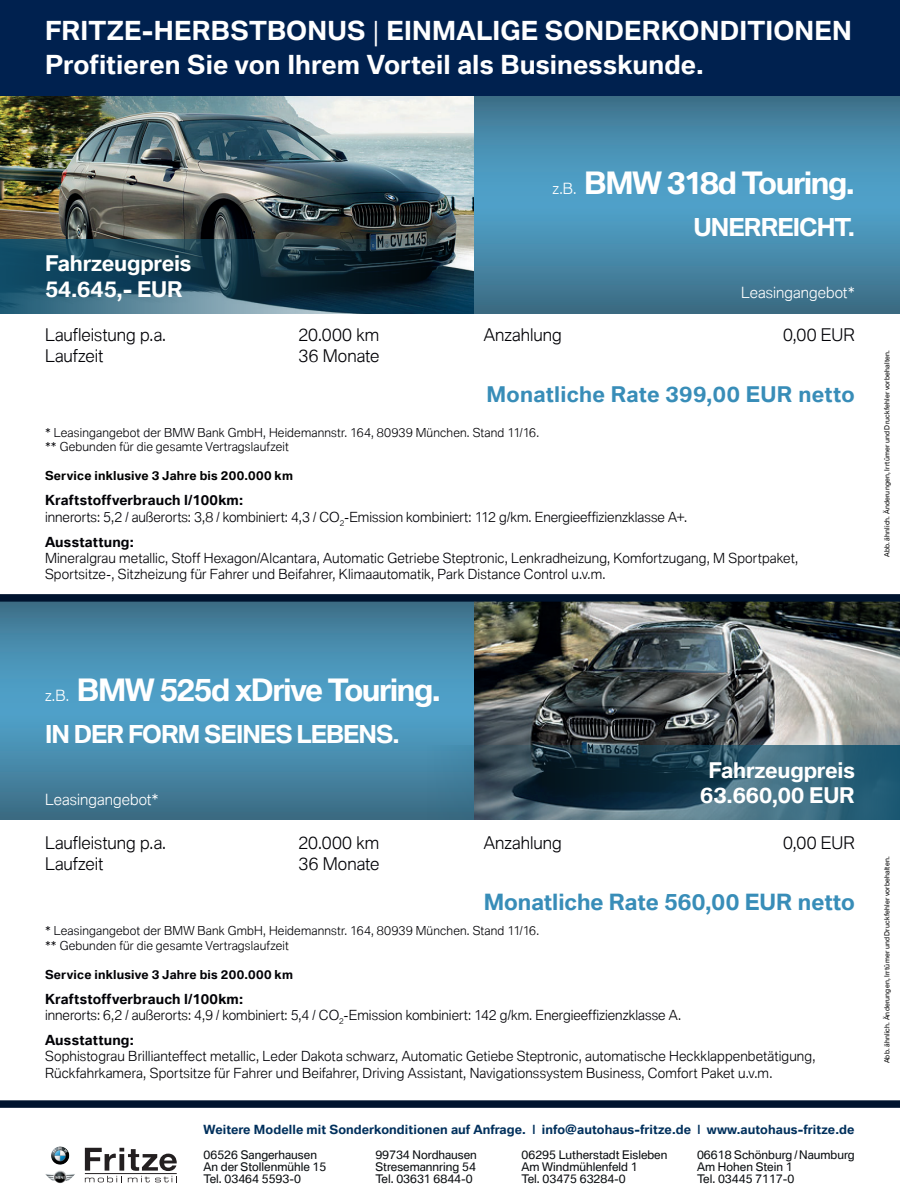
<style>
.page{position:relative;width:900px;height:1200px;background:#fff}
.page>*{position:absolute;margin:0;border:0;box-sizing:border-box;transform-origin:0 0}
.t1{font:700 30px "BMW Type V2";letter-spacing:-.05em;color:#fff}
.t2{font:700 25.5px/34.5px "BMW Type V2";letter-spacing:.005em;color:#fff}
.t3{font:700 24px "BMW Type V2";letter-spacing:-.04em;color:#fff}
.t4{font:700 21.75px "BMW Type V2";color:#388db8}
.t5{font:700 21px/25.2px "BMW Type V2";letter-spacing:-.01em;color:#fff}
.t6{font:700 21px "BMW Type V2";letter-spacing:.015em;color:#388db8}
.t7{font:300 16.95px "BMW Type V2";color:#020206}
.t8{font:300 15px "BMW Type V2";letter-spacing:.005em;color:#fff}
.t9{font:300 13.5px/16.2px "BMW Type V2";letter-spacing:.01em;color:#020206}
.t10{font:700 13.5px "BMW Type V2";letter-spacing:.015em;color:#020206}
.t11{font:700 12.3px "BMW Type V2";letter-spacing:.01em;color:#00305c}
.t12{font:300 12px/14.4px "BMW Type V2";letter-spacing:.015em;color:#020206}
.t13{font:700 12px "BMW Type V2";letter-spacing:.02em;color:#000001}
.t14{font:700 12px "BMW Type V2";letter-spacing:.02em;color:#020206}
.t15{font:11.55px/12.3px "BMW Type V2";color:#0b0e11}
.t16{font:6.75px "BMW Type V2";letter-spacing:.025em;color:#000001}
.s1{font-family:"Officina Sans";font-weight:400}
.s2{font-weight:300;font-size:15px}
.s3{font-weight:700}
</style>
<div class="page">
<svg style="left:474px;top:95px;width:426px;height:218px;background:#478aab"></svg>
<svg style="left:0;top:602px;width:474px;height:218px;background:#478bac"></svg>
<img style="left:0;top:95px;width:474px;height:144px">
<img style="left:474px;top:602px;width:426px;height:144px">
<svg style="left:0;top:239px;width:474px;height:74px;background:#204455"></svg>
<svg style="left:426px;top:746px;width:474px;height:74px;background:#305668"></svg>
<svg style="left:85px;top:1148px;width:92px;height:34px"></svg>
<img style="left:51px;top:1146px;width:19px;height:19px">
<div style="left:0;top:594px;width:900px;height:8px;background:#00132e"></div>
<div style="left:0;top:1100px;width:900px;height:8px;background:#00132e"></div>
<div style="left:0;top:0;width:900px;height:95px;background:#00214f"></div>
<h2 class="t2" style="left:45px;top:17px;width:808px">FRITZE-HERBSTBONUS <span class="s1">|</span> EINMALIGE SONDERKONDITIONEN<br>Profitieren Sie von Ihrem Vorteil als Businesskunde.</h2>
<h3 class="t5" style="left:45px;top:254px;width:148px">Fahrzeugpreis<br>54.645,- EUR</h3>
<h1 class="t1" style="left:553px;top:166px;width:304px"><span class="s2">z.B.</span> BMW 318d Touring.</h1>
<h3 class="t3" style="left:694px;top:214px;width:163px">UNERREICHT.</h3>
<p class="t8" style="left:741px;top:284px;width:115px">Leasingangebot*</p>
<p class="t7" style="left:45px;top:325px;width:123px">Laufleistung p.a.</p>
<p class="t7" style="left:298px;top:325px;width:83px">20.000 km</p>
<p class="t7" style="left:484px;top:325px;width:80px">Anzahlung</p>
<p class="t7" style="left:783px;top:325px;width:73px">0,00 EUR</p>
<p class="t7" style="left:45px;top:345px;width:60px">Laufzeit</p>
<p class="t7" style="left:299px;top:345px;width:82px">36 Monate</p>
<h3 class="t6" style="left:486px;top:382px;width:370px">Monatliche Rate 399,00 EUR netto</h3>
<p class="t12" style="left:45px;top:427px;width:496px">* Leasingangebot der BMW Bank GmbH, Heidemannstr. 164, 80939 München. Stand 11/16. ** Gebunden für die gesamte Vertragslaufzeit</p>
<p class="t13" style="left:45px;top:469px;width:249px">Service inklusive 3 Jahre bis 200.000 km</p>
<p class="t9" style="left:45px;top:494px;width:644px"><span class="s3">Kraftstoffverbrauch l/100km:<br></span>innerorts: 5,2 / außerorts: 3,8 / kombiniert: 4,3 / CO<sub>2</sub>-Emission kombiniert: 112 g/km. Energieeffizienzklasse A+.</p>
<p class="t10" style="left:45px;top:534px;width:90px">Ausstattung:</p>
<p class="t9" style="left:45px;top:552px;width:755px">Mineralgrau metallic, Stoff Hexagon/Alcantara, Automatic Getriebe Steptronic, Lenkradheizung, Komfortzugang, M Sportpaket,<br>Sportsitze-, Sitzheizung für Fahrer und Beifahrer, Klimaautomatik, Park Distance Control u.v.m.</p>
<p class="t16" style="left:883px;top:557px;width:208px;rotate:-90deg">Abb. ähnlich. Änderungen, Irrtümer und Druckfehler vorbehalten.</p>
<h1 class="t1" style="left:45px;top:672px;width:397px"><span class="s2">z.B.</span> BMW 525d xDrive Touring.</h1>
<h3 class="t3" style="left:45px;top:720px;width:356px">IN DER FORM SEINES LEBENS.</h3>
<p class="t8" style="left:45px;top:790px;width:115px">Leasingangebot*</p>
<h3 class="t5" style="left:700px;top:760px;width:156px;text-align:center">Fahrzeugpreis<br>63.660,00 EUR</h3>
<p class="t7" style="left:45px;top:833px;width:123px">Laufleistung p.a.</p>
<p class="t7" style="left:298px;top:833px;width:83px">20.000 km</p>
<p class="t7" style="left:484px;top:833px;width:80px">Anzahlung</p>
<p class="t7" style="left:783px;top:833px;width:73px">0,00 EUR</p>
<p class="t7" style="left:45px;top:854px;width:60px">Laufzeit</p>
<p class="t7" style="left:299px;top:854px;width:82px">36 Monate</p>
<h3 class="t4" style="left:484px;top:890px;width:373px">Monatliche Rate 560,00 EUR netto</h3>
<p class="t12" style="left:45px;top:925px;width:496px">* Leasingangebot der BMW Bank GmbH, Heidemannstr. 164, 80939 München. Stand 11/16. ** Gebunden für die gesamte Vertragslaufzeit</p>
<p class="t14" style="left:45px;top:967px;width:249px">Service inklusive 3 Jahre bis 200.000 km</p>
<p class="t9" style="left:45px;top:992px;width:638px"><span class="s3">Kraftstoffverbrauch l/100km:<br></span>innerorts: 6,2 / außerorts: 4,9 / kombiniert: 5,4 / CO<sub>2</sub>-Emission kombiniert: 142 g/km. Energieeffizienzklasse A.</p>
<p class="t10" style="left:45px;top:1032px;width:90px">Ausstattung:</p>
<p class="t9" style="left:45px;top:1050px;width:772px">Sophistograu Brillianteffect metallic, Leder Dakota schwarz, Automatic Getiebe Steptronic, automatische Heckklappenbetätigung,<br>Rückfahrkamera, Sportsitze für Fahrer und Beifahrer, Driving Assistant, Navigationssystem Business, Comfort Paket u.v.m.</p>
<p class="t11" style="left:204px;top:1122px;width:652px">Weitere Modelle mit Sonderkonditionen auf Anfrage. | info@autohaus-fritze.de | www.autohaus-fritze.de</p>
<p class="t15" style="left:375px;top:1150px;width:103px;text-align:justify">99734 Nordhausen Stresemannring 54<br>Tel. 03631 6844-0</p>
<p class="t15" style="left:522px;top:1150px;width:147px">06295 Lutherstadt Eisleben<br>Am Windmühlenfeld 1<br>Tel. 03475 63284-0</p>
<p class="t15" style="left:697px;top:1150px;width:159px">06618 Schönburg / Naumburg<br>Am Hohen Stein 1<br>Tel. 03445 7117-0</p>
<p class="t15" style="left:204px;top:1150px;width:124px">06526 Sangerhausen<br>An der Stollenmühle 15<br>Tel. 03464 5593-0</p>
<p class="t16" style="left:883px;top:1063px;width:208px;rotate:-90deg">Abb. ähnlich. Änderungen, Irrtümer und Druckfehler vorbehalten.</p>
</div>
